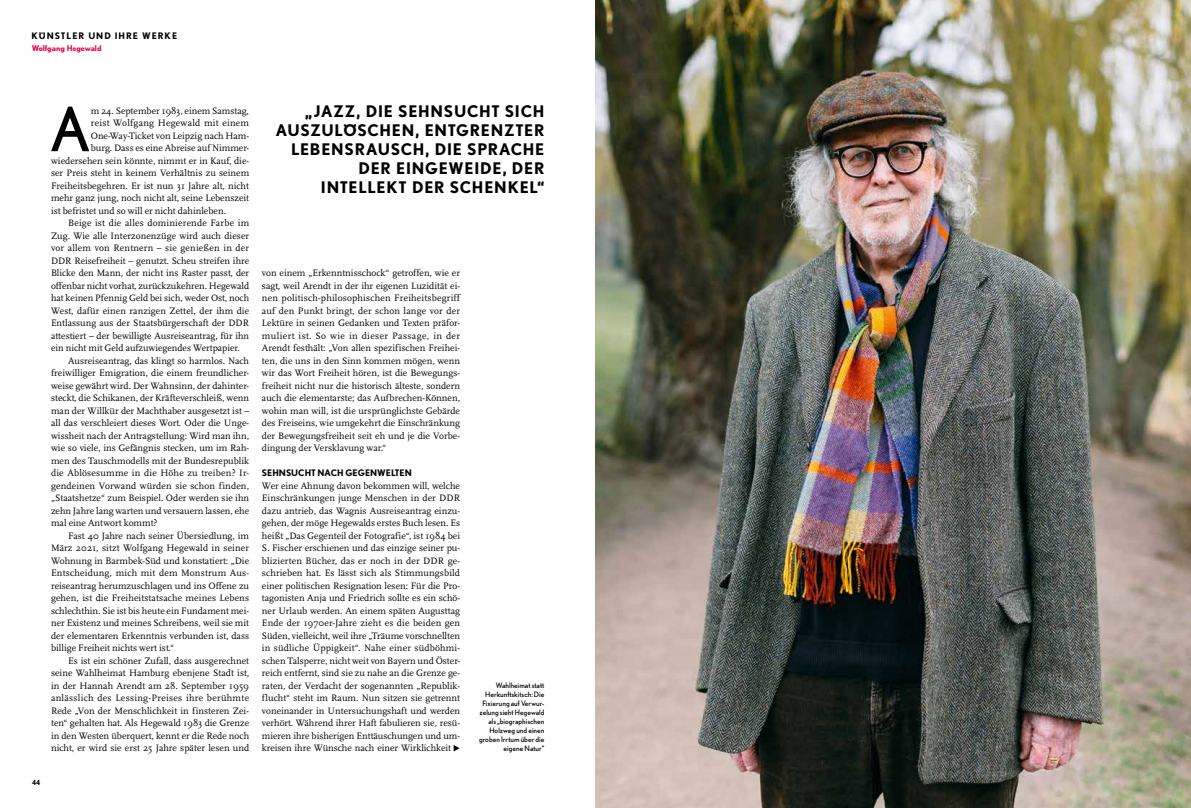
<style>
.page{position:relative;width:1191px;height:808px;background:#fff}
.page>*{position:absolute;margin:0;border:0;box-sizing:border-box;transform-origin:0 0}
.t1{font:61.1px "Nobel";color:#000}
.t2{font:700 16px/19px "Nobel";letter-spacing:.045em;color:#000;text-align:right}
.t3{font:9.7px/12.5px "Scala OT";color:#000;text-align:justify}
.t4{font:9.7px "Scala OT";letter-spacing:.02em;color:#000}
.t5{font:9.7px "Scala OT";letter-spacing:.025em;color:#000}
.t6{font:700 9px "Nobel";color:#000}
.t7{font:700 9px "Nobel";letter-spacing:.11em;color:#000}
.t8{font:700 8px "Nobel";color:#e50844}
.t9{font:7.5px/9px "Nobel";color:#000;text-align:right}
.t10{font:700 7px "Nobel";color:#000}
</style>
<div class="page">
<img style="left:595px;top:0;width:596px;height:808px">
<p class="t7" style="left:31px;top:30px;width:147px">KÜNSTLER UND IHRE WERKE</p>
<p class="t8" style="left:32px;top:44px;width:71px">Wolfgang Hegewald</p>
<p class="t10" style="left:32px;top:778px;width:10px">44</p>
<h1 class="t1" style="left:49px;top:94px;width:43px">A</h1>
<p class="t3" style="left:91px;top:105px;width:160px">m 24. September 1983, einem Samstag,</p>
<p class="t5" style="left:91px;top:118px;width:160px">reist Wolfgang Hegewald mit einem</p>
<p class="t3" style="left:91px;top:130px;width:160px">One-Way-Ticket von Leipzig nach Ham-</p>
<p class="t3" style="left:91px;top:142px;width:160px">burg. Dass es eine Abreise auf Nimmer-</p>
<p class="t3" style="left:51px;top:155px;width:200px">wiedersehen sein könnte, nimmt er in Kauf, die-</p>
<p class="t3" style="left:51px;top:167px;width:200px">ser Preis steht in keinem Verhältnis zu seinem</p>
<p class="t3" style="left:51px;top:180px;width:199px">Freiheitsbegehren. Er ist nun 31 Jahre alt, nicht</p>
<p class="t3" style="left:51px;top:192px;width:200px">mehr ganz jung, noch nicht alt, seine Lebenszeit</p>
<p class="t3" style="left:51px;top:205px;width:177px">ist befristet und so will er nicht dahinleben.</p>
<p class="t4" style="left:68px;top:218px;width:183px">Beige ist die alles dominierende Farbe im</p>
<p class="t3" style="left:51px;top:230px;width:200px">Zug. Wie alle Interzonenzüge wird auch dieser</p>
<p class="t4" style="left:51px;top:243px;width:200px">vor allem von Rentnern – sie genießen in der</p>
<p class="t3" style="left:51px;top:255px;width:200px">DDR Reisefreiheit – genutzt. Scheu streifen ihre</p>
<p class="t3" style="left:51px;top:267px;width:200px">Blicke den Mann, der nicht ins Raster passt, der</p>
<p class="t3" style="left:51px;top:280px;width:200px">offenbar nicht vorhat, zurückzukehren. Hegewald</p>
<p class="t3" style="left:51px;top:292px;width:200px">hat keinen Pfennig Geld bei sich, weder Ost, noch</p>
<p class="t3" style="left:51px;top:305px;width:200px">West, dafür einen ranzigen Zettel, der ihm die</p>
<p class="t3" style="left:51px;top:317px;width:199px">Entlassung aus der Staatsbürgerschaft der DDR</p>
<p class="t3" style="left:51px;top:330px;width:200px">attestiert – der bewilligte Ausreiseantrag, für ihn</p>
<p class="t3" style="left:51px;top:342px;width:190px">ein nicht mit Geld aufzuwiegendes Wertpapier.</p>
<p class="t3" style="left:68px;top:355px;width:183px">Ausreiseantrag, das klingt so harmlos. Nach</p>
<p class="t3" style="left:51px;top:367px;width:200px">freiwilliger Emigration, die einem freundlicher-</p>
<p class="t3" style="left:51px;top:380px;width:200px">weise gewährt wird. Der Wahnsinn, der dahinter-</p>
<p class="t3" style="left:51px;top:392px;width:200px">steckt, die Schikanen, der Kräfteverschleiß, wenn</p>
<p class="t3" style="left:51px;top:405px;width:200px">man der Willkür der Machthaber ausgesetzt ist –</p>
<p class="t3" style="left:51px;top:417px;width:200px">all das verschleiert dieses Wort. Oder die Unge-</p>
<p class="t3" style="left:51px;top:430px;width:200px">wissheit nach der Antragstellung: Wird man ihn,</p>
<p class="t3" style="left:51px;top:442px;width:200px">wie so viele, ins Gefängnis stecken, um im Rah-</p>
<p class="t3" style="left:51px;top:455px;width:200px">men des Tauschmodells mit der Bundesrepublik</p>
<p class="t4" style="left:51px;top:468px;width:200px">die Ablösesumme in die Höhe zu treiben? Ir-</p>
<p class="t3" style="left:51px;top:480px;width:200px">gendeinen Vorwand würden sie schon finden,</p>
<p class="t3" style="left:51px;top:492px;width:200px">„Staatshetze“ zum Beispiel. Oder werden sie ihn</p>
<p class="t3" style="left:51px;top:505px;width:200px">zehn Jahre lang warten und versauern lassen, ehe</p>
<p class="t3" style="left:51px;top:517px;width:108px">mal eine Antwort kommt?</p>
<p class="t3" style="left:68px;top:530px;width:183px">Fast 40 Jahre nach seiner Übersiedlung, im</p>
<p class="t3" style="left:51px;top:542px;width:200px">März 2021, sitzt Wolfgang Hegewald in seiner</p>
<p class="t3" style="left:51px;top:555px;width:200px">Wohnung in Barmbek-Süd und konstatiert: „Die</p>
<p class="t4" style="left:51px;top:568px;width:199px">Entscheidung, mich mit dem Monstrum Aus-</p>
<p class="t3" style="left:51px;top:580px;width:200px">reiseantrag herumzuschlagen und ins Offene zu</p>
<p class="t3" style="left:51px;top:592px;width:199px">gehen, ist die Freiheitstatsache meines Lebens</p>
<p class="t3" style="left:51px;top:605px;width:200px">schlechthin. Sie ist bis heute ein Fundament mei-</p>
<p class="t3" style="left:51px;top:617px;width:200px">ner Existenz und meines Schreibens, weil sie mit</p>
<p class="t3" style="left:51px;top:630px;width:200px">der elementaren Erkenntnis verbunden ist, dass</p>
<p class="t3" style="left:51px;top:642px;width:125px">billige Freiheit nichts wert ist.“</p>
<p class="t3" style="left:68px;top:655px;width:183px">Es ist ein schöner Zufall, dass ausgerechnet</p>
<p class="t3" style="left:51px;top:667px;width:200px">seine Wahlheimat Hamburg ebenjene Stadt ist,</p>
<p class="t3" style="left:51px;top:680px;width:200px">in der Hannah Arendt am 28. September 1959</p>
<p class="t5" style="left:51px;top:693px;width:200px">anlässlich des Lessing-Preises ihre berühmte</p>
<p class="t3" style="left:51px;top:705px;width:200px">Rede „Von der Menschlichkeit in finsteren Zei-</p>
<p class="t3" style="left:51px;top:717px;width:200px">ten“ gehalten hat. Als Hegewald 1983 die Grenze</p>
<p class="t3" style="left:51px;top:730px;width:200px">in den Westen überquert, kennt er die Rede noch</p>
<p class="t3" style="left:51px;top:742px;width:200px">nicht, er wird sie erst 25 Jahre später lesen und</p>
<h2 class="t2" style="left:276px;top:101px;width:270px">„JAZZ, DIE SEHNSUCHT SICH<br>AUSZULÖSCHEN, ENTGRENZTER<br>LEBENSRAUSCH, DIE SPRACHE<br>DER EINGEWEIDE, DER<br>INTELLEKT DER SCHENKEL“</h2>
<p class="t3" style="left:262px;top:267px;width:200px">von einem „Erkenntnisschock“ getroffen, wie er sagt, weil Arendt in der ihr eigenen Luzidität ei&shy;nen politisch-philosophischen Freiheitsbegriff auf den Punkt bringt, der schon lange vor der Lektüre in seinen Gedanken und Texten präfor&shy;muliert ist. So wie in dieser Passage, in der Arendt festhält: „Von allen spezifischen Freihei&shy;ten, die uns in den Sinn kommen mögen, wenn wir das Wort Freiheit hören, ist die Bewegungs&shy;freiheit nicht nur die historisch älteste, sondern auch die elementarste; das Aufbrechen-Können, wohin man will, ist die ursprünglichste Gebärde des Freiseins, wie umgekehrt die Einschränkung der Bewegungsfreiheit seit eh und je die Vorbe&shy;dingung der Versklavung war.“</p>
<p class="t6" style="left:262px;top:468px;width:151px">SEHNSUCHT NACH GEGENWELTEN</p>
<p class="t3" style="left:262px;top:480px;width:200px">Wer eine Ahnung davon bekommen will, welche Einschränkungen junge Menschen in der DDR dazu antrieb, das Wagnis Ausreiseantrag einzu&shy;gehen, der möge Hegewalds erstes Buch lesen. Es heißt „Das Gegenteil der Fotografie“, ist 1984 bei S. Fischer erschienen und das einzige seiner pu&shy;blizierten Bücher, das er noch in der DDR ge&shy;schrieben hat. Es lässt sich als Stimmungsbild einer politischen Resignation lesen: Für die Pro&shy;tagonisten Anja und Friedrich sollte es ein schö&shy;ner Urlaub werden. An einem späten Augusttag Ende der 1970er-Jahre zieht es die beiden gen Süden, vielleicht, weil ihre „Träume vorschnellten in südliche Üppigkeit“. Nahe einer südböhmi&shy;schen Talsperre, nicht weit von Bayern und Öster&shy;reich entfernt, sind sie zu nahe an die Grenze ge&shy;raten, der Verdacht der sogenannten „Republik&shy;flucht“ steht im Raum. Nun sitzen sie getrennt voneinander in Untersuchungshaft und werden verhört. Während ihrer Haft fabulieren sie, resü&shy;mieren ihre bisherigen Enttäuschungen und um&shy;kreisen ihre Wünsche nach einer Wirklichkeit</p>
<p class="t9" style="left:479px;top:681px;width:67px">Wahlheimat statt<br>Herkunftskitsch: Die<br>Fixierung auf Verwur&shy;zelung sieht Hegewald als „biographischen<br>Holzweg und einen groben Irrtum über die eigene Natur“</p>
</div>
